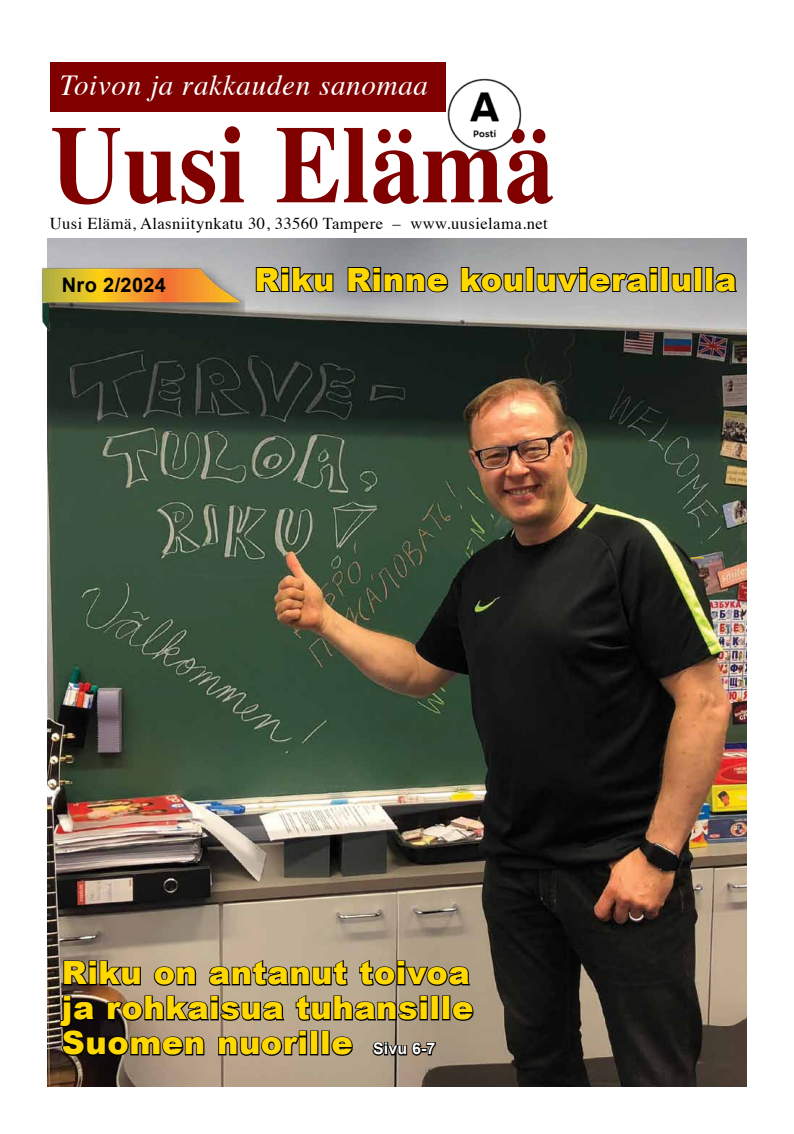
<style>
.page{position:relative;width:794px;height:1134px;background:#fff}
.page>*{position:absolute;margin:0;border:0;box-sizing:border-box;transform-origin:0 0}
.t1{font:700 110px "Times";letter-spacing:.01em;color:#800000;scale:.9 1}
.t2{font:900 32px/35px "Arial";letter-spacing:.02em;color:#ffd800;text-align:justify}
.t3{font:italic 29px "Times";letter-spacing:.025em;color:#fff}
.t4{font:700 20px "Arial";letter-spacing:.015em;color:#000}
.t5{font:16.6px "Times";letter-spacing:.025em;color:#000}
.s1{font-weight:700;font-size:16px;color:#fff}
</style>
<div class="page">
<img style="left:48px;top:238px;width:698px;height:849px">
<div style="left:51px;top:62px;width:395px;height:50px;background:#800000"></div>
<svg style="left:690px;top:558px;width:14px;height:1px"></svg>
<img style="left:40px;top:260px;width:205px;height:71px">
<img style="left:447px;top:78px;width:75px;height:74px">
<svg style="left:62px;top:959px;width:80px;height:28px;background:#6e6151"></svg>
<svg style="left:153px;top:965px;width:44px;height:22px"></svg>
<svg style="left:207px;top:958px;width:142px;height:29px;background:#837866"></svg>
<svg style="left:358px;top:958px;width:114px;height:29px;background:#7b705e"></svg>
<div style="left:431px;top:995px;width:8px;height:25px;border:2px solid #000"></div>
<div style="left:442px;top:995px;width:8px;height:25px;border:2px solid #000"></div>
<svg style="left:451px;top:1000px;width:24px;height:22px"></svg>
<svg style="left:58px;top:993px;width:379px;height:65px;background:#746758"></svg>
<svg style="left:255px;top:266px;width:79px;height:28px;background:#6e6e70"></svg>
<svg style="left:346px;top:266px;width:104px;height:28px;background:#67676b"></svg>
<svg style="left:460px;top:266px;width:64px;height:28px;background:#767676"></svg>
<div style="left:526px;top:267px;width:8px;height:25px;border:2px solid #000"></div>
<svg style="left:536px;top:266px;width:123px;height:28px;background:#747474"></svg>
<div style="left:660px;top:267px;width:9px;height:25px;border:2px solid #000"></div>
<svg style="left:670px;top:272px;width:22px;height:22px"></svg>
<div style="left:694px;top:267px;width:8px;height:25px;border:2px solid #000"></div>
<div style="left:705px;top:267px;width:8px;height:25px;border:2px solid #000"></div>
<svg style="left:714px;top:272px;width:24px;height:22px"></svg>
<p class="t3" style="left:60px;top:60px;width:370px">Toivon ja rakkauden sanomaa</p>
<h1 class="t1" style="left:51px;top:60px;width:561px">Uusi Elämä</h1>
<p class="t5" style="left:50px;top:208px;width:499px">Uusi Elämä, Alasniitynkatu 30, 33560 Tampere – www.uusielama.net</p>
<p class="t4" style="left:62px;top:272px;width:106px">Nro 2/2024</p>
<p class="t2" style="left:254px;top:261px;width:484px">Riku Rinne kouluvierailulla</p>
<p class="t2" style="left:62px;top:954px;width:413px">Riku on antanut toivoa ja rohkaisua tuhansille Suomen nuorille <span class="s1">Sivu 6-7</span></p>
</div>
